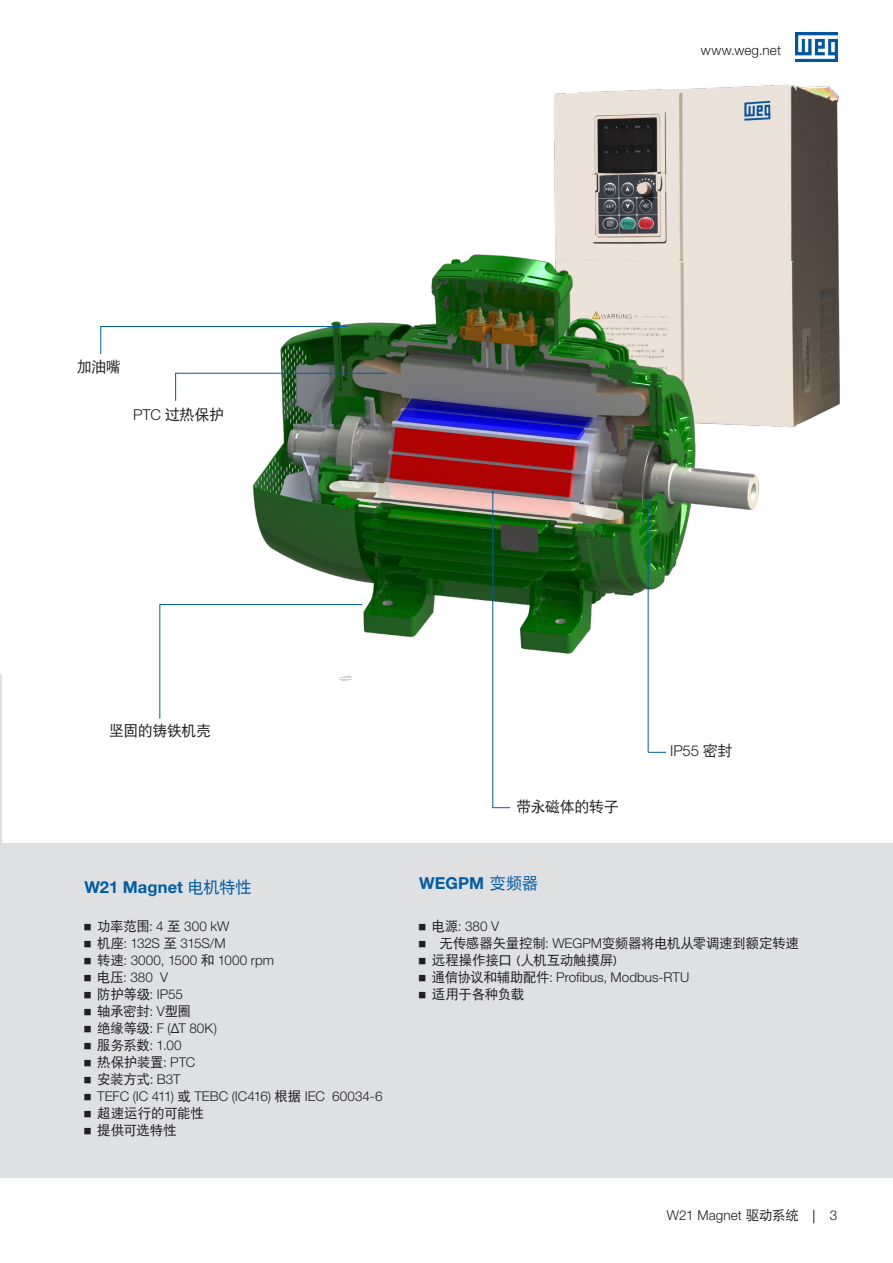
<style>
.page{position:relative;width:893px;height:1263px;background:#fff}
.page>*{position:absolute;margin:0;border:0;box-sizing:border-box;transform-origin:0 0}
._09___Copy_BLACK_HN4{font:700 16.5px "Helvetica Neue LT Pro";letter-spacing:.005em;color:#015ca3}
._09___Copy_BLACK_HN4-2{font:15px "DFP Hei W5";letter-spacing:-.03em;color:#231f20}
._09___Copy_BLACK_HN4-3{font:300 15px "Helvetica Neue LT Pro";color:#231f20}
._09___Copy_BLACK_HN4-4{font:300 13.5px "Helvetica Neue LT Pro";color:#231f20}
._09___Copy_BLACK_HN4-5{font:13.5px "DFP Hei W5";letter-spacing:-.02em;color:#231f20}
._09___Copy_BLACK_HN4-6{font:300 13.5px "Helvetica Neue LT Pro";letter-spacing:-.035em;color:#231f20}
.s1{font-family:"Helvetica Neue LT Pro";font-weight:300}
.s2{font-family:"DFP Hei W5";font-weight:400}
</style>
<div class="page">
<img style="left:795px;top:32px;width:43px;height:30px">
<svg style="left:813px;top:1210px;width:1px;height:13px"></svg>
<div style="left:0;top:843px;width:893px;height:335px;background:#dcdddf"></div>
<img style="left:554px;top:84px;width:286px;height:325px">
<img style="left:253px;top:208px;width:577px;height:476px">
<svg style="left:175px;top:372px;width:213px;height:29px"></svg>
<svg style="left:159px;top:604px;width:204px;height:115px"></svg>
<hr style="left:648px;top:497px;width:1px;height:255px;background:#015ca3">
<svg style="left:648px;top:752px;width:18px;height:1px"></svg>
<hr style="left:492px;top:490px;width:1px;height:318px;background:#015ca3">
<svg style="left:492px;top:807px;width:18px;height:1px"></svg>
<svg style="left:100px;top:326px;width:248px;height:29px"></svg>
<hr style="left:0;top:675px;width:1px;height:170px;background:#dcdddf">
<p class="_09___Copy_BLACK_HN4-2" style="left:77px;top:359px;width:46px">加油嘴</p>
<p class="_09___Copy_BLACK_HN4-2" style="left:133px;top:407px;width:92px"><span class="s1">PTC</span> 过热保护</p>
<p class="_09___Copy_BLACK_HN4-4" style="left:701px;top:42px;width:82px">www.weg.net</p>
<p class="_09___Copy_BLACK_HN4-2" style="left:109px;top:723px;width:103px">坚固的铸铁机壳</p>
<p class="_09___Copy_BLACK_HN4" style="left:84px;top:877px;width:169px">W21 Magnet <span class="s2">电机特性</span></p>
<p class="_09___Copy_BLACK_HN4-4" style="left:97px;top:918px;width:134px"><span class="s2">功率范围</span>: 4 <span class="s2">至</span> 300 kW</p>
<p class="_09___Copy_BLACK_HN4-6" style="left:97px;top:935px;width:130px"><span class="s2">机座</span>: 132S <span class="s2">至</span> 315S/M</p>
<p class="_09___Copy_BLACK_HN4-4" style="left:97px;top:952px;width:178px"><span class="s2">转速</span>: 3000, 1500 <span class="s2">和</span> 1000 rpm</p>
<p class="_09___Copy_BLACK_HN4-4" style="left:97px;top:969px;width:72px"><span class="s2">电压</span>: 380 V</p>
<p class="_09___Copy_BLACK_HN4-4" style="left:97px;top:986px;width:87px"><span class="s2">防护等级</span>: IP55</p>
<p class="_09___Copy_BLACK_HN4-5" style="left:97px;top:1005px;width:95px">轴承密封<span class="s1">: V</span>型圈</p>
<p class="_09___Copy_BLACK_HN4-4" style="left:97px;top:1020px;width:121px"><span class="s2">绝缘等级</span>: F (ΔT 80K)</p>
<p class="_09___Copy_BLACK_HN4-4" style="left:97px;top:1037px;width:86px"><span class="s2">服务系数</span>: 1.00</p>
<p class="_09___Copy_BLACK_HN4-5" style="left:97px;top:1056px;width:100px">热保护装置<span class="s1">: PTC</span></p>
<p class="_09___Copy_BLACK_HN4-5" style="left:97px;top:1073px;width:85px">安装方式<span class="s1">: B3T</span></p>
<p class="_09___Copy_BLACK_HN4-4" style="left:97px;top:1088px;width:287px">TEFC (IC 411) <span class="s2">或</span> TEBC (IC416) <span class="s2">根据</span> IEC 60034-6</p>
<p class="_09___Copy_BLACK_HN4-5" style="left:97px;top:1107px;width:108px">超速运行的可能性</p>
<p class="_09___Copy_BLACK_HN4-5" style="left:97px;top:1124px;width:81px">提供可选特性</p>
<p class="_09___Copy_BLACK_HN4-2" style="left:516px;top:799px;width:104px">带永磁体的转子</p>
<p class="_09___Copy_BLACK_HN4-3" style="left:670px;top:741px;width:64px">IP55 <span class="s2">密封</span></p>
<p class="_09___Copy_BLACK_HN4" style="left:419px;top:872px;width:121px">WEGPM <span class="s2">变频器</span></p>
<p class="_09___Copy_BLACK_HN4-4" style="left:432px;top:918px;width:69px"><span class="s2">电源</span>: 380 V</p>
<p class="_09___Copy_BLACK_HN4-5" style="left:439px;top:937px;width:361px">无传感器矢量控制<span class="s1">: WEGPM</span>变频器将电机从零调速到额定转速</p>
<p class="_09___Copy_BLACK_HN4-5" style="left:432px;top:954px;width:187px">远程操作接口 (人机互动触摸屏)</p>
<p class="_09___Copy_BLACK_HN4-4" style="left:432px;top:969px;width:259px"><span class="s2">通信协议和辅助配件</span>: Profibus, Modbus-RTU</p>
<p class="_09___Copy_BLACK_HN4-5" style="left:432px;top:988px;width:94px">适用于各种负载</p>
<p class="_09___Copy_BLACK_HN4-4" style="left:667px;top:1207px;width:134px">W21 Magnet <span class="s2">驱动系统</span></p>
<p class="_09___Copy_BLACK_HN4-4" style="left:830px;top:1207px;width:9px">3</p>
</div>
